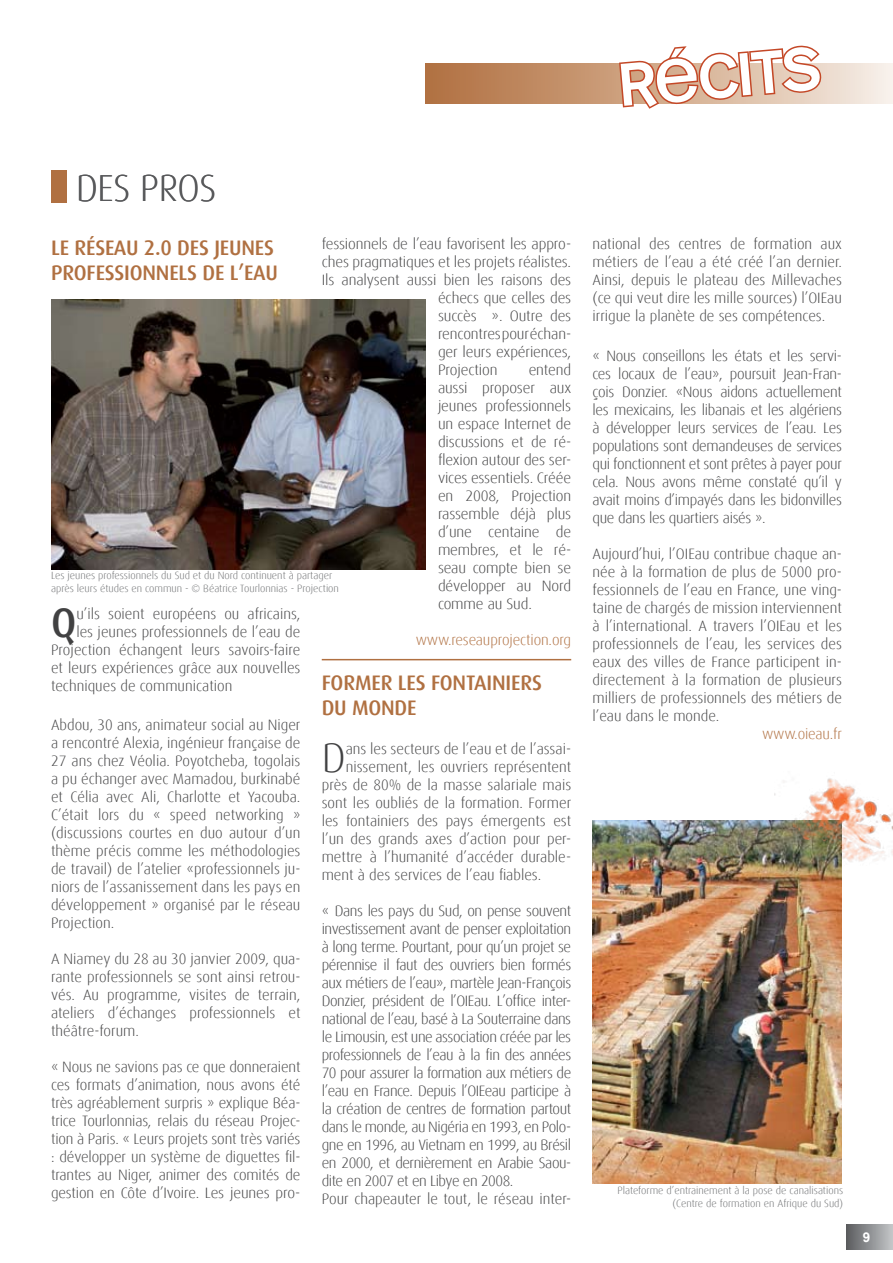
<style>
.page{position:relative;width:893px;height:1263px;background:#fff}
.page>*{position:absolute;margin:0;border:0;box-sizing:border-box;transform-origin:0 0}
.t1{font:60px "Mono Alphabet";color:#fff}
.t2{font:500 41.1px "Dax";color:#414142}
.t3{font:300 41.1px "Dax";color:#414142}
.t4{font:300 37.5px "Dax";letter-spacing:-.01em;color:#58595b}
.t5{font:500 21px "Dax";letter-spacing:-.015em;color:#b07041}
.t6{font:300 15px/18px "Dax";letter-spacing:-.01em;color:#414142;text-align:justify}
.t7{font:300 15px/18px "Dax";letter-spacing:-.03em;color:#414142}
.t8{font:300 15px "Dax";letter-spacing:-.01em;color:#b07041}
.t9{font:700 13.5px "Arial";color:#fff}
.t10{font:300 10.5px/12.6px "Dax";color:#6d6f71;text-align:right}
</style>
<div class="page">
<div style="left:846px;top:1225px;width:47px;height:25px;background:linear-gradient(to right,#5a5c5f,#c3c6c8)"></div>
<svg style="left:425px;top:63px;width:468px;height:41px;background:#cba07f"></svg>
<svg style="left:617px;top:45px;width:206px;height:64px"></svg>
<img style="left:592px;top:821px;width:249px;height:362px">
<img style="left:775px;top:778px;width:118px;height:124px">
<img style="left:51px;top:299px;width:374px;height:270px">
<div style="left:51px;top:170px;width:16px;height:32px;background:#b07041"></div>
<hr style="left:322px;top:659px;width:249px;height:1px;background:#b07041">
<h1 class="t1" style="left:616px;top:51px;width:204px;rotate:-5deg">récits</h1>
<h3 class="t4" style="left:76px;top:168px;width:142px">DES PROS</h3>
<h3 class="t5" style="left:51px;top:235px;width:34px">LE RÉSE</h3>
<h3 class="t5" style="left:114px;top:235px;width:75px">AU 2.0 DES</h3>
<h3 class="t5" style="left:214px;top:235px;width:39px">JEUNES</h3>
<h3 class="t5" style="left:51px;top:261px;width:56px">PROFESSIONNELS</h3>
<h3 class="t5" style="left:203px;top:261px;width:77px">DE L’EAU</h3>
<p class="t6" style="left:322px;top:235px;width:251px">fessionnels de l’eau favorisent les appro-</p>
<p class="t6" style="left:322px;top:253px;width:251px">ches pragmatiques et les projets réalistes.</p>
<p class="t6" style="left:322px;top:271px;width:251px">Ils analysent aussi bien les raisons des</p>
<p class="t6" style="left:438px;top:289px;width:135px">échecs que celles des</p>
<p class="t6" style="left:438px;top:307px;width:135px">succès ». Outre des</p>
<p class="t6" style="left:438px;top:325px;width:135px">rencontres pour échan-</p>
<p class="t6" style="left:438px;top:343px;width:135px">ger leurs expériences,</p>
<p class="t6" style="left:438px;top:361px;width:61px">Projection</p>
<p class="t6" style="left:438px;top:361px;width:135px;text-indent:91px">entend aussi proposer aux jeunes professionnels un espace Internet de discussions et de ré&shy;flexion autour des ser&shy;vices essentiels. Créée en 2008, Projection rassemble déjà plus d’une centaine de membres, et le ré&shy;seau compte bien se développer au Nord comme au Sud.</p>
<p class="t8" style="left:416px;top:632px;width:157px">www.reseauprojection.org</p>
<p class="t10" style="left:51px;top:569px;width:289px;text-align:left">Les jeunes professionnels du Sud et du Nord continuent à partager après leurs études en commun - © Béatrice Tourlonnias - Projection</p>
<h2 class="t2" style="left:51px;top:599px;width:23px">Q</h2>
<p class="t6" style="left:76px;top:605px;width:226px">u’ils soient européens ou africains,</p>
<p class="t6" style="left:76px;top:623px;width:226px">les jeunes professionnels de l’eau de</p>
<p class="t6" style="left:51px;top:641px;width:251px">Projection échangent leurs savoirs-faire</p>
<p class="t6" style="left:51px;top:659px;width:251px">et leurs expériences grâce aux nouvelles</p>
<p class="t6" style="left:51px;top:677px;width:183px">techniques de communication</p>
<p class="t6" style="left:51px;top:716px;width:251px">Abdou, 30 ans, animateur social au Niger a rencontré Alexia, ingénieur française de 27 ans chez Véolia. Poyotcheba, togolais a pu échanger avec Mamadou, burkinabé et Célia avec Ali, Charlotte et Yacouba.<br>C’était lors du « speed networking » (discussions courtes en duo autour d’un thème précis comme les méthodologies de travail) de l’atelier «professionnels ju&shy;niors de l’assanissement dans les pays en développement » organisé par le réseau Projection.</p>
<p class="t6" style="left:51px;top:950px;width:251px">A Niamey du 28 au 30 janvier 2009, qua&shy;rante professionnels se sont ainsi retrou&shy;vés. Au programme, visites de terrain, ateliers d’échanges professionnels et théâtre-forum.</p>
<p class="t6" style="left:51px;top:1058px;width:251px">« Nous ne savions pas ce que donneraient ces formats d’animation, nous avons été très agréablement surpris » explique Béa&shy;trice Tourlonnias, relais du réseau Projec&shy;tion à Paris. « Leurs projets sont très variés : développer un système de diguettes fil&shy;trantes au Niger, animer des comités de gestion en Côte d’Ivoire. Les jeunes pro-</p>
<h3 class="t5" style="left:322px;top:671px;width:22px">FORMER</h3>
<h3 class="t5" style="left:398px;top:671px;width:99px">LES FONTAINIERS</h3>
<h3 class="t5" style="left:322px;top:696px;width:44px">DU MONDE</h3>
<h2 class="t3" style="left:322px;top:735px;width:25px">D</h2>
<p class="t6" style="left:346px;top:740px;width:227px">ans les secteurs de l’eau et de l’assai-</p>
<p class="t6" style="left:346px;top:758px;width:227px">nissement, les ouvriers représentent</p>
<p class="t6" style="left:322px;top:776px;width:251px">près de 80% de la masse salariale mais</p>
<p class="t6" style="left:322px;top:794px;width:251px">sont les oubliés de la formation. Former</p>
<p class="t6" style="left:322px;top:812px;width:251px">les fontainiers des pays émergents est</p>
<p class="t6" style="left:322px;top:830px;width:251px">l’un des grands axes d’action pour per-</p>
<p class="t6" style="left:322px;top:848px;width:251px">mettre à l’humanité d’accéder durable-</p>
<p class="t6" style="left:322px;top:866px;width:221px">ment à des services de l’eau fiables.</p>
<p class="t7" style="left:322px;top:902px;width:251px">« Dans les pays du Sud, on pense souvent investissement avant de penser exploitation à long terme. Pourtant, pour qu’un projet se pérennise il faut des ouvriers bien formés aux métiers de l’eau», martèle Jean-François Donzier, président de l’OIEau. L’office inter&shy;national de l’eau, basé à La Souterraine dans le Limousin, est une association créée par les professionnels de l’eau à la fin des années 70 pour assurer la formation aux métiers de l’eau en France. Depuis l’OIEeau participe à la création de centres de formation partout dans le monde, au Nigéria en 1993, en Polo&shy;gne en 1996, au Vietnam en 1999, au Brésil en 2000, et dernièrement en Arabie Saou&shy;dite en 2007 et en Libye en 2008.<br>Pour chapeauter le tout, le réseau inter-</p>
<p class="t6" style="left:592px;top:235px;width:251px">national des centres de formation aux métiers de l’eau a été créé l’an dernier.<br>Ainsi, depuis le plateau des Millevaches (ce qui veut dire les mille sources) l’OIEau irrigue la planète de ses compétences.</p>
<p class="t6" style="left:592px;top:347px;width:251px">« Nous conseillons les états et les servi&shy;ces locaux de l’eau», poursuit Jean-Fran&shy;çois Donzier. «Nous aidons actuellement les mexicains, les libanais et les algériens à développer leurs services de l’eau. Les populations sont demandeuses de services qui fonctionnent et sont prêtes à payer pour cela. Nous avons même constaté qu’il y avait moins d’impayés dans les bidonvilles que dans les quartiers aisés ».</p>
<p class="t6" style="left:592px;top:545px;width:251px">Aujourd’hui, l’OIEau contribue chaque an&shy;née à la formation de plus de 5000 pro&shy;fessionnels de l’eau en France, une ving&shy;taine de chargés de mission interviennent à l’international. A travers l’OIEau et les professionnels de l’eau, les services des eaux des villes de France participent in&shy;directement à la formation de plusieurs milliers de professionnels des métiers de l’eau dans le monde.</p>
<p class="t8" style="left:762px;top:726px;width:81px">www.oieau.fr</p>
<p class="t10" style="left:617px;top:1184px;width:227px">Plateforme d’entrainement à la pose de canalisations (Centre de formation en Afrique du Sud)</p>
<p class="t9" style="left:863px;top:1228px;width:9px">9</p>
</div>
